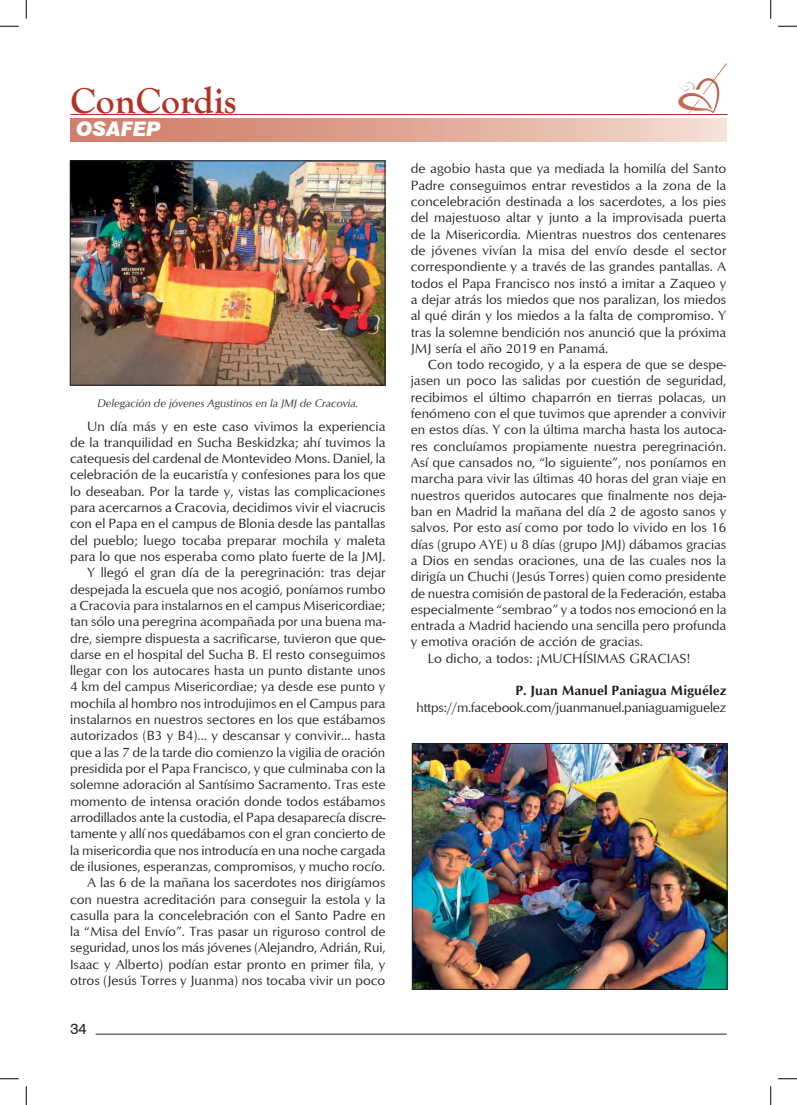
<style>
.page{position:relative;width:797px;height:1105px;background:#fff}
.page>*{position:absolute;margin:0;border:0;box-sizing:border-box;transform-origin:0 0}
.t1{font:700 37.5px "Goudy Old Style T";color:#b23326}
.Subtítulo_1{font:italic 900 20px "Swiss 721 BT";color:#fff}
.t2{font:15px "Swiss 721 BT";color:#231f20}
.GENERAL_11_13_1{font:13.75px/16.2px "Optimum";color:#231f20;text-align:justify}
.AUTOR_CARGO{font:13.75px "Optimum";letter-spacing:-.02em;color:#231f20}
.AUTOR{font:700 13.75px "Optimum";color:#231f20}
.PIE_FOTO{font:italic 11.25px "Optimum";color:#231f20}
</style>
<div class="page">
<hr style="left:72px;top:114px;width:655px;height:1px;background:#b23326">
<img style="left:678px;top:63px;width:49px;height:51px">
<hr style="left:96px;top:1034px;width:630px;height:1px;background:#231f20">
<hr style="left:71px;top:114px;width:655px;height:1px;background:#b23326">
<img style="left:72px;top:162px;width:311px;height:221px">
<div style="left:70px;top:160px;width:315px;height:225px;border:1px solid #231f20"></div>
<img style="left:414px;top:745px;width:311px;height:243px">
<div style="left:412px;top:743px;width:315px;height:247px;border:1px solid #231f20"></div>
<svg style="left:0;top:25px;width:19px;height:2px"></svg>
<svg style="left:778px;top:25px;width:19px;height:2px"></svg>
<svg style="left:0;top:1078px;width:19px;height:1px"></svg>
<svg style="left:778px;top:1078px;width:19px;height:1px"></svg>
<svg style="left:25px;top:0;width:2px;height:19px"></svg>
<svg style="left:25px;top:1086px;width:2px;height:19px"></svg>
<svg style="left:770px;top:0;width:1px;height:19px"></svg>
<svg style="left:770px;top:1086px;width:1px;height:19px"></svg>
<p class="t1" style="left:71px;top:80px;width:168px">ConCordis</p>
<p class="Subtítulo_1" style="left:76px;top:117px;width:86px">OSAFEP</p>
<p class="PIE_FOTO" style="left:97px;top:397px;width:262px">Delegación de jóvenes Agustinos en la JMJ de Cracovia.</p>
<p class="GENERAL_11_13_1" style="left:70px;top:417px;width:317px;text-indent:17px">Un día más y en este caso vivimos la experiencia de la tranquilidad en Sucha Beskidzka; ahí tuvimos la catequesis del cardenal de Montevideo Mons. Daniel, la celebración de la eucaristía y confesiones para los que lo deseaban. Por la tarde y, vistas las complicaciones para acercarnos a Cracovia, decidimos vivir el viacrucis con el Papa en el campus de Blonia desde las pantallas del pueblo; luego tocaba preparar mochila y maleta para lo que nos esperaba como plato fuerte de la JMJ.</p>
<p class="GENERAL_11_13_1" style="left:70px;top:564px;width:317px;text-indent:17px">Y llegó el gran día de la peregrinación: tras dejar despejada la escuela que nos acogió, poníamos rumbo a Cracovia para instalarnos en el campus Misericordiae; tan sólo una peregrina acompañada por una buena ma&shy;dre, siempre dispuesta a sacrificarse, tuvieron que que&shy;darse en el hospital del Sucha B. El resto conseguimos llegar con los autocares hasta un punto distante unos 4 km del campus Misericordiae; ya desde ese punto y mochila al hombro nos introdujimos en el Campus para instalarnos en nuestros sectores en los que estábamos autorizados (B3 y B4)… y descansar y convivir… hasta que a las 7 de la tarde dio comienzo la vigilia de oración presidida por el Papa Francisco, y que culminaba con la solemne adoración al Santísimo Sacramento. Tras este momento de intensa oración donde todos estábamos arrodillados ante la custodia, el Papa desaparecía discre&shy;tamente y allí nos quedábamos con el gran concierto de la misericordia que nos introducía en una noche cargada de ilusiones, esperanzas, compromisos, y mucho rocío.</p>
<p class="GENERAL_11_13_1" style="left:70px;top:874px;width:317px;text-indent:17px">A las 6 de la mañana los sacerdotes nos dirigíamos con nuestra acreditación para conseguir la estola y la casulla para la concelebración con el Santo Padre en la “Misa del Envío”. Tras pasar un riguroso control de seguridad, unos los más jóvenes (Alejandro, Adrián, Rui, Isaac y Alberto) podían estar pronto en primer fila, y otros (Jesús Torres y Juanma) nos tocaba vivir un poco</p>
<p class="t2" style="left:70px;top:1019px;width:18px">34</p>
<p class="GENERAL_11_13_1" style="left:411px;top:160px;width:317px">de agobio hasta que ya mediada la homilía del Santo Padre conseguimos entrar revestidos a la zona de la concelebración destinada a los sacerdotes, a los pies del majestuoso altar y junto a la improvisada puerta de la Misericordia. Mientras nuestros dos centenares de jóvenes vivían la misa del envío desde el sector correspondiente y a través de las grandes pantallas. A todos el Papa Francisco nos instó a imitar a Zaqueo y a dejar atrás los miedos que nos paralizan, los miedos al qué dirán y los miedos a la falta de compromiso. Y tras la solemne bendición nos anunció que la próxima JMJ sería el año 2019 en Panamá.</p>
<p class="GENERAL_11_13_1" style="left:411px;top:356px;width:317px;text-indent:17px">Con todo recogido, y a la espera de que se despe&shy;jasen un poco las salidas por cuestión de seguridad, recibimos el último chaparrón en tierras polacas, un fenómeno con el que tuvimos que aprender a convivir en estos días. Y con la última marcha hasta los autoca&shy;res concluíamos propiamente nuestra peregrinación.<br>Así que cansados no, “lo siguiente”, nos poníamos en marcha para vivir las últimas 40 horas del gran viaje en nuestros queridos autocares que finalmente nos deja&shy;ban en Madrid la mañana del día 2 de agosto sanos y salvos. Por esto así como por todo lo vivido en los 16 días (grupo AYE) u 8 días (grupo JMJ) dábamos gracias a Dios en sendas oraciones, una de las cuales nos la dirigía un Chuchi (Jesús Torres) quien como presidente de nuestra comisión de pastoral de la Federación, estaba especialmente “sembrao” y a todos nos emocionó en la entrada a Madrid haciendo una sencilla pero profunda y emotiva oración de acción de gracias.</p>
<p class="GENERAL_11_13_1" style="left:428px;top:649px;width:264px">Lo dicho, a todos: ¡MUCHÍSIMAS GRACIAS!</p>
<p class="AUTOR" style="left:515px;top:683px;width:212px">P. Juan Manuel Paniagua Miguélez</p>
<p class="AUTOR_CARGO" style="left:416px;top:698px;width:311px">https://m.facebook.com/juanmanuel.paniaguamiguelez</p>
</div>
